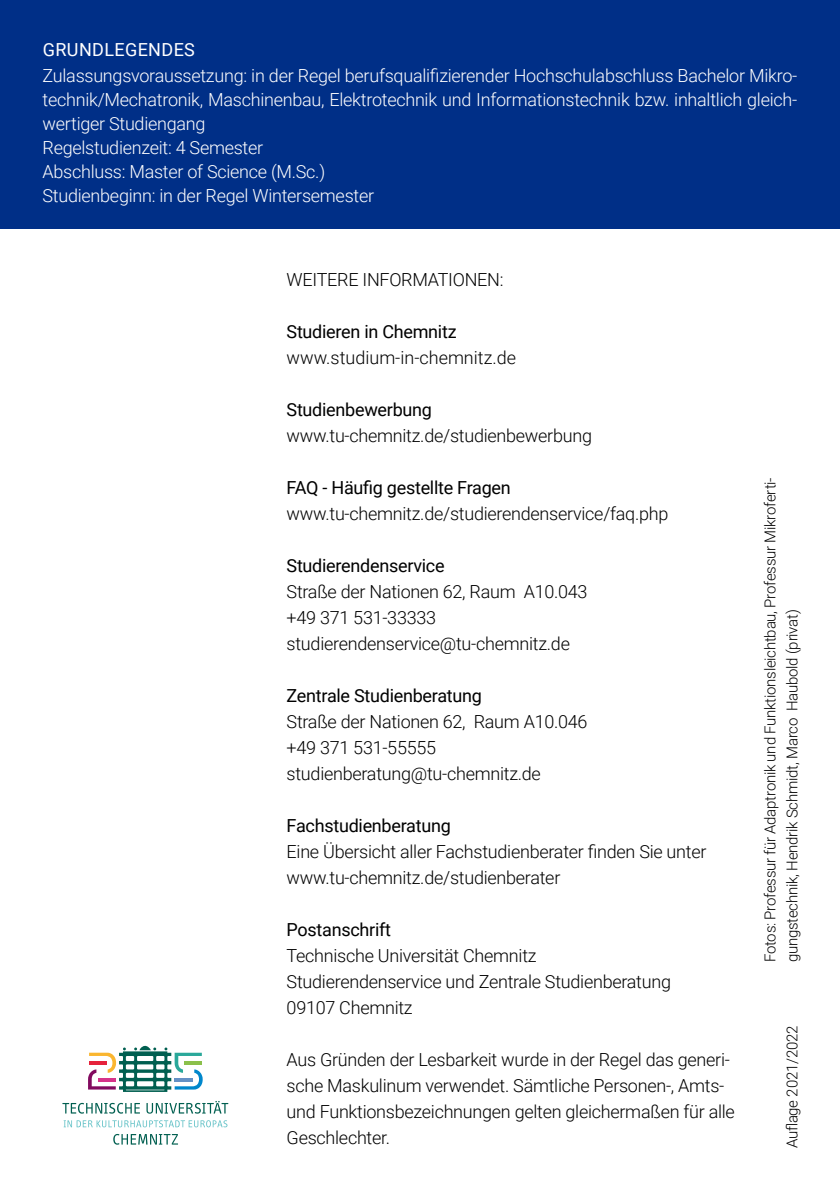
<style>
.page{position:relative;width:840px;height:1191px;background:#fff}
.page>*{position:absolute;margin:0;border:0;box-sizing:border-box;transform-origin:0 0}
.t1{font:300 18px/26px "Roboto";letter-spacing:-.015em;color:#000}
.t2{font:300 18px/24px "Roboto";letter-spacing:-.015em;color:#fff}
.t3{font:18px "Roboto";letter-spacing:-.015em;color:#000}
.t4{font:18px "Roboto";letter-spacing:.02em;color:#fff}
.t5{font:300 15px/22px "Roboto";letter-spacing:-.015em;color:#000}
</style>
<div class="page">
<div style="left:0;top:0;width:839px;height:229px;background:#002f87"></div>
<svg style="left:62px;top:1101px;width:166px;height:12px"></svg>
<svg style="left:113px;top:1134px;width:65px;height:10px"></svg>
<svg style="left:64px;top:1120px;width:163px;height:7px"></svg>
<svg style="left:88px;top:1045px;width:114px;height:47px"></svg>
<p class="t4" style="left:43px;top:37px;width:153px">GRUNDLEGENDES</p>
<p class="t2" style="left:43px;top:63px;width:755px">Zulassungsvoraussetzung: in der Regel berufsqualifizierender Hochschulabschluss Bachelor Mikro&shy;technik/Mechatronik, Maschinenbau, Elektrotechnik und Informationstechnik bzw. inhaltlich gleich&shy;wertiger Studiengang<br>Regelstudienzeit: 4 Semester<br>Abschluss: Master of Science (M.Sc.)<br>Studienbeginn: in der Regel Wintersemester</p>
<p class="t1" style="left:286px;top:266px;width:218px">WEITERE INFORMATIONEN:</p>
<p class="t3" style="left:286px;top:319px;width:171px">Studieren in Chemnitz</p>
<p class="t1" style="left:286px;top:344px;width:231px">www.studium-in-chemnitz.de</p>
<p class="t3" style="left:286px;top:397px;width:147px">Studienbewerbung</p>
<p class="t1" style="left:286px;top:422px;width:307px">www.tu-chemnitz.de/studienbewerbung</p>
<p class="t3" style="left:286px;top:475px;width:225px">FAQ - Häufig gestellte Fragen</p>
<p class="t1" style="left:286px;top:500px;width:383px">www.tu-chemnitz.de/studierendenservice/faq.php</p>
<p class="t3" style="left:286px;top:553px;width:159px">Studierendenservice</p>
<p class="t1" style="left:286px;top:578px;width:302px">Straße der Nationen 62, Raum A10.043 +49 371 531-33333 studierendenservice@tu-chemnitz.de</p>
<p class="t3" style="left:286px;top:683px;width:197px">Zentrale Studienberatung</p>
<p class="t1" style="left:286px;top:708px;width:302px">Straße der Nationen 62, Raum A10.046 +49 371 531-55555 studienberatung@tu-chemnitz.de</p>
<p class="t3" style="left:286px;top:813px;width:166px">Fachstudienberatung</p>
<p class="t1" style="left:286px;top:838px;width:421px">Eine Übersicht aller Fachstudienberater finden Sie unter www.tu-chemnitz.de/studienberater</p>
<p class="t3" style="left:286px;top:917px;width:106px">Postanschrift</p>
<p class="t1" style="left:286px;top:942px;width:385px">Technische Universität Chemnitz<br>Studierendenservice und Zentrale Studienberatung<br>09107 Chemnitz</p>
<p class="t1" style="left:286px;top:1046px;width:449px">Aus Gründen der Lesbarkeit wurde in der Regel das generi&shy;sche Maskulinum verwendet. Sämtliche Personen-, Amts&shy;und Funktionsbezeichnungen gelten gleichermaßen für alle Geschlechter.</p>
<p class="t5" style="left:758px;top:962px;width:486px;rotate:-90deg">Fotos: Professur für Adaptronik und Funktionsleichtbau, Professur Mikroferti&shy;gungstechnik, Hendrik Schmidt, Marco Haubold (privat)</p>
<p class="t5" style="left:780px;top:1148px;width:124px;rotate:-90deg">Auflage 2021/2022</p>
</div>
